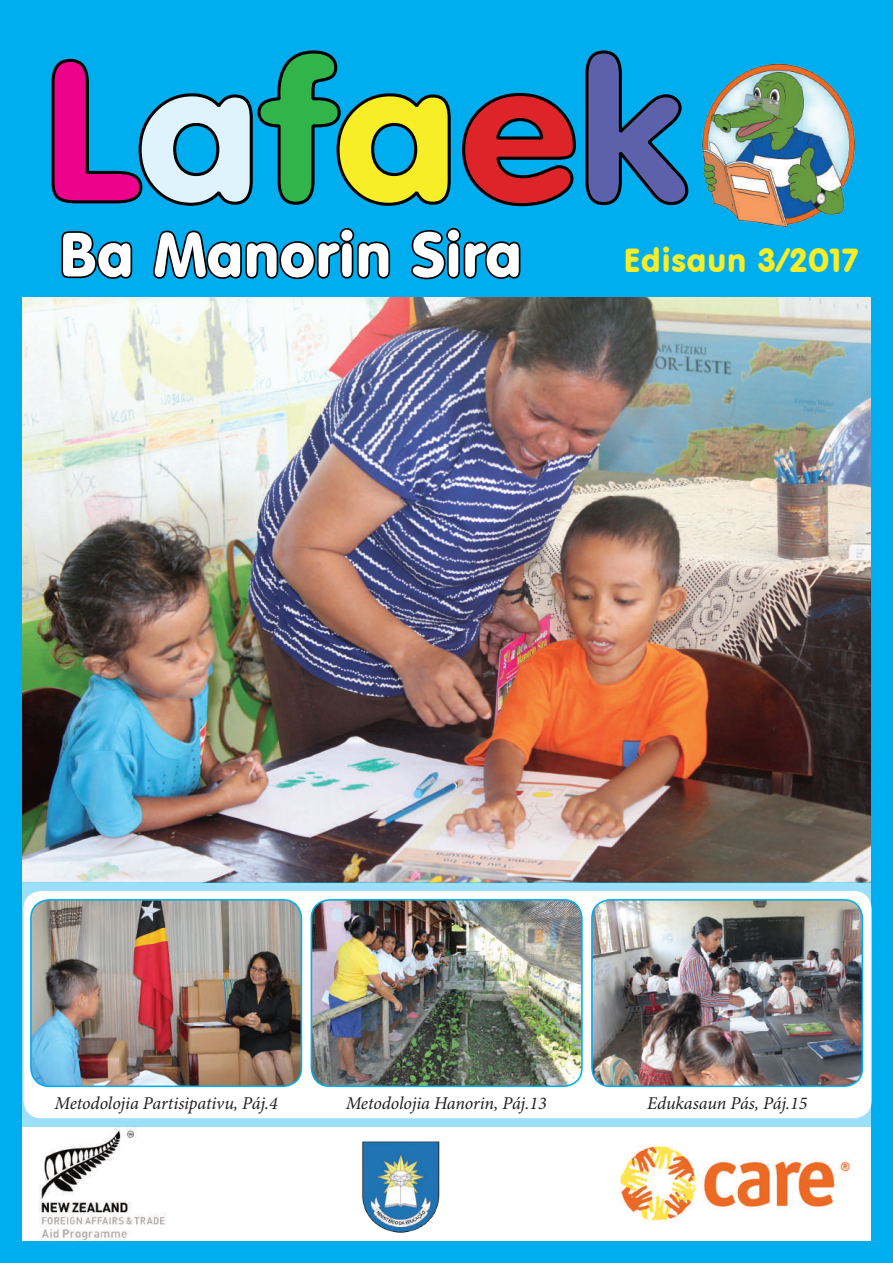
<style>
.page{position:relative;width:893px;height:1263px;background:#fff}
.page>*{position:absolute;margin:0;border:0;box-sizing:border-box;transform-origin:0 0}
.t1{font:196.35px "VAG Rounded BT";letter-spacing:-.01em;color:#ed028c;scale:1.08 1}
.t2{font:61.35px "VAG Rounded BT";color:#fff}
.t3{font:32.55px "VAG Rounded BT";letter-spacing:.03em;color:#f7ee27}
.t4{font:italic 18px "Minion Pro";letter-spacing:-.01em;color:#231f20}
.s1{color:#dff3fc}
.s2{color:#31b44a}
.s3{color:#f7ee27}
.s4{color:#dc2429}
.s5{color:#5d61ab}
</style>
<div class="page">
<img style="left:21px;top:297px;width:851px;height:585px">
<img style="left:34px;top:1126px;width:137px;height:116px">
<img style="left:620px;top:1146px;width:231px;height:75px">
<img style="left:362px;top:1141px;width:78px;height:92px">
<div style="left:0;top:1px;width:21px;height:1261px;background:#00aeef"></div>
<div style="left:872px;top:1px;width:21px;height:1261px;background:#00aeef"></div>
<div style="left:0;top:0;width:893px;height:297px;background:#00aeef"></div>
<svg style="left:21px;top:882px;width:851px;height:244px;background:#95d8f0"></svg>
<div style="left:0;top:1242px;width:893px;height:21px;background:#00aeef"></div>
<svg style="left:51px;top:50px;width:400px;height:156px"></svg>
<svg style="left:462px;top:92px;width:114px;height:115px"></svg>
<svg style="left:585px;top:50px;width:104px;height:156px"></svg>
<svg style="left:61px;top:231px;width:72px;height:48px"></svg>
<svg style="left:153px;top:228px;width:238px;height:52px"></svg>
<svg style="left:411px;top:228px;width:110px;height:52px"></svg>
<img style="left:702px;top:63px;width:153px;height:165px">
<div style="left:21px;top:884px;width:851px;height:235px;background:#fff"></div>
<img style="left:31px;top:900px;width:270px;height:186px">
<div style="left:30px;top:899px;width:272px;height:188px;border:2px solid #00aeef;border-radius:19px"></div>
<img style="left:311px;top:900px;width:271px;height:186px">
<div style="left:311px;top:899px;width:272px;height:188px;border:2px solid #00aeef;border-radius:19px"></div>
<img style="left:592px;top:900px;width:270px;height:186px">
<div style="left:591px;top:899px;width:272px;height:188px;border:2px solid #00aeef;border-radius:19px"></div>
<h1 class="t1" style="left:40px;top:8px;width:599px">L<span class="s1">a</span><span class="s2">f</span><span class="s3">a</span><span class="s4">e</span><span class="s5">k</span></h1>
<h2 class="t2" style="left:59px;top:216px;width:464px">Ba Manorin Sira</h2>
<h3 class="t3" style="left:624px;top:240px;width:236px">Edisaun 3/2017</h3>
<p class="t4" style="left:55px;top:1090px;width:225px">Metodolojia Partisipativu, Páj.4</p>
<p class="t4" style="left:346px;top:1090px;width:202px">Metodolojia Hanorin, Páj.13</p>
<p class="t4" style="left:647px;top:1091px;width:162px">Edukasaun Pás, Páj.15</p>
</div>
